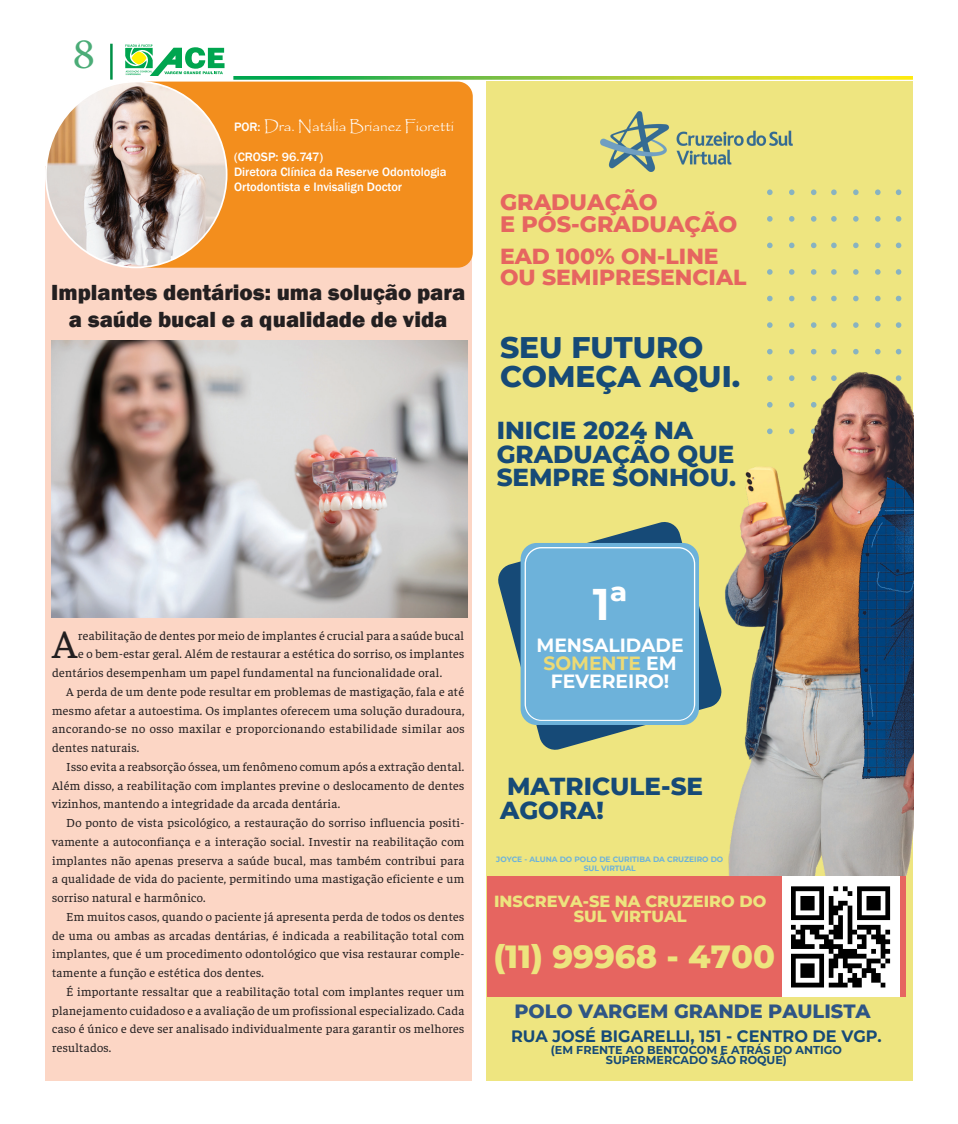
<style>
.page{position:relative;width:958px;height:1124px;background:#fff}
.page>*{position:absolute;margin:0;border:0;box-sizing:border-box;transform-origin:0 0}
.t1{font:700 44.25px "Montserrat";color:#fff}
.t2{font:43.75px "Minion Pro";color:#4bac77;scale:1.09 1}
.texto_novo{font:41.38px "Faustina";color:#231f20}
.t3{font:800 32.75px "Montserrat";color:#ede47e}
.t4{font:800 30.38px/29.1px "Montserrat";color:#164a77}
.t5{font:800 25.12px/23.5px "Montserrat";color:#164a77}
.t6{font:800 22.75px/21.6px "Montserrat";color:#e66560}
.TÍTULO{font:800 22.5px/27px "Franklin Gothic";color:#231f20;text-align:center}
.t7{font:800 22.25px/20.8px "Montserrat";color:#e66560}
.t8{font:800 19.62px "Montserrat";color:#2f5585}
.t9{font:700 19.12px/17.9px "Montserrat";color:#fff;text-align:center}
.t10{font:800 16.5px/15px "Montserrat";color:#ede47e;text-align:center}
.t11{font:700 16.5px "Montserrat";color:#164a77}
.Legenda{font:15px "Papyrus";color:#fff}
.texto_novo-2{font:12.5px/18.8px "Faustina";letter-spacing:.02em;color:#231f20;text-align:justify}
.Legenda-2{font:500 12.5px "Franklin Gothic";color:#fff}
.t12{font:700 11.5px/10.4px "Montserrat";color:#164a77;text-align:center}
.t13{font:700 7.62px/8.4px "Montserrat";color:#6db2da;text-align:center}
.s1{font-family:"Franklin Gothic";font-weight:500;font-size:12.5px}
.s2{color:#ecda75}
</style>
<div class="page">
<hr style="left:110px;top:44px;width:3px;height:36px;background:#009046">
<svg style="left:125px;top:44px;width:99px;height:32px"></svg>
<svg style="left:233px;top:76px;width:679px;height:4px"></svg>
<div style="left:45px;top:167px;width:426px;height:914px;background:#fcd6c5"></div>
<div style="left:145px;top:82px;width:327px;height:186px;background:#f38e1d"></div>
<img style="left:46px;top:81px;width:180px;height:186px">
<div style="left:486px;top:81px;width:427px;height:1000px;background:#eee580"></div>
<img style="left:600px;top:112px;width:192px;height:59px">
<svg style="left:875px;top:189px;width:5px;height:6px"></svg>
<svg style="left:875px;top:216px;width:5px;height:6px"></svg>
<svg style="left:875px;top:242px;width:5px;height:6px"></svg>
<svg style="left:853px;top:189px;width:5px;height:6px"></svg>
<svg style="left:853px;top:216px;width:5px;height:6px"></svg>
<svg style="left:853px;top:242px;width:5px;height:6px"></svg>
<svg style="left:831px;top:189px;width:5px;height:6px"></svg>
<svg style="left:831px;top:216px;width:5px;height:6px"></svg>
<svg style="left:831px;top:242px;width:5px;height:6px"></svg>
<svg style="left:895px;top:189px;width:6px;height:6px"></svg>
<svg style="left:895px;top:216px;width:6px;height:6px"></svg>
<svg style="left:895px;top:242px;width:6px;height:6px"></svg>
<svg style="left:811px;top:189px;width:5px;height:6px"></svg>
<svg style="left:811px;top:216px;width:5px;height:6px"></svg>
<svg style="left:811px;top:242px;width:5px;height:6px"></svg>
<svg style="left:789px;top:189px;width:5px;height:6px"></svg>
<svg style="left:789px;top:216px;width:5px;height:6px"></svg>
<svg style="left:789px;top:242px;width:5px;height:6px"></svg>
<svg style="left:767px;top:189px;width:5px;height:6px"></svg>
<svg style="left:767px;top:216px;width:5px;height:6px"></svg>
<svg style="left:767px;top:242px;width:5px;height:6px"></svg>
<img style="left:725px;top:269px;width:188px;height:611px">
<div style="left:487px;top:876px;width:418px;height:121px;background:#e66560"></div>
<svg style="left:498px;top:522px;width:224px;height:228px"></svg>
<div style="left:520px;top:543px;width:179px;height:182px;background:#6db2da;border-radius:16px"></div>
<svg style="left:524px;top:547px;width:171px;height:174px"></svg>
<div style="left:781px;top:876px;width:118px;height:121px;background:#fff"></div>
<div style="left:790px;top:886px;width:33px;height:5px;background:#000"></div>
<hr style="left:800px;top:896px;width:14px;height:4px;background:#000">
<div style="left:800px;top:900px;width:14px;height:5px;background:#000"></div>
<div style="left:800px;top:905px;width:14px;height:5px;background:#000"></div>
<svg style="left:791px;top:891px;width:4px;height:24px"></svg>
<div style="left:790px;top:915px;width:33px;height:5px;background:#000"></div>
<hr style="left:800px;top:925px;width:23px;height:4px;background:#000">
<div style="left:809px;top:929px;width:10px;height:5px;background:#000"></div>
<svg style="left:791px;top:925px;width:14px;height:14px"></svg>
<div style="left:814px;top:934px;width:14px;height:5px;background:#000"></div>
<div style="left:790px;top:939px;width:15px;height:5px;background:#000"></div>
<div style="left:790px;top:944px;width:24px;height:5px;background:#000"></div>
<div style="left:790px;top:953px;width:33px;height:5px;background:#000"></div>
<div style="left:800px;top:963px;width:14px;height:5px;background:#000"></div>
<div style="left:800px;top:968px;width:14px;height:5px;background:#000"></div>
<hr style="left:800px;top:973px;width:14px;height:4px;background:#000">
<svg style="left:791px;top:958px;width:4px;height:24px"></svg>
<div style="left:790px;top:982px;width:33px;height:5px;background:#000"></div>
<svg style="left:819px;top:886px;width:71px;height:101px"></svg>
<img style="left:51px;top:340px;width:416px;height:277px">
<h2 class="t2" style="left:72px;top:25px;width:22px">8</h2>
<p class="Legenda" style="left:234px;top:117px;width:221px"><span class="s1">POR:</span> Dra. Natália Brianez Fioretti</p>
<p class="Legenda-2" style="left:234px;top:149px;width:91px">(CROSP: 96.747)</p>
<p class="Legenda-2" style="left:234px;top:164px;width:214px">Diretora Clínica da Reserve Odontologia</p>
<p class="Legenda-2" style="left:234px;top:179px;width:169px">Ortodontista e Invisalign Doctor</p>
<p class="TÍTULO" style="left:51px;top:279px;width:415px">Implantes dentários: uma solução para a saúde bucal e a qualidade de vida</p>
<p class="t6" style="left:500px;top:190px;width:239px">GRADUAÇÃO<br>E PÓS-GRADUAÇÃO</p>
<p class="t7" style="left:500px;top:245px;width:248px">EAD 100% ON-LINE<br>OU SEMIPRESENCIAL</p>
<p class="t4" style="left:500px;top:331px;width:242px">SEU FUTURO<br>COMEÇA AQUI.</p>
<p class="t5" style="left:496px;top:417px;width:241px">INICIE 2024 NA<br>GRADUAÇÃO QUE<br>SEMPRE SONHOU.</p>
<p class="texto_novo" style="left:52px;top:616px;width:27px">A</p>
<p class="texto_novo-2" style="left:78px;top:625px;width:387px">reabilitação de dentes por meio de implantes é crucial para a saúde bucal</p>
<p class="texto_novo-2" style="left:78px;top:644px;width:388px">e o bem-estar geral. Além de restaurar a estética do sorriso, os implantes</p>
<p class="texto_novo-2" style="left:52px;top:662px;width:391px">dentários desempenham um papel fundamental na funcionalidade oral.</p>
<p class="texto_novo-2" style="left:52px;top:681px;width:414px;text-indent:14px">A perda de um dente pode resultar em problemas de mastigação, fala e até mesmo afetar a autoestima. Os implantes oferecem uma solução duradoura, ancorando-se no osso maxilar e proporcionando estabilidade similar aos dentes naturais.</p>
<p class="texto_novo-2" style="left:52px;top:756px;width:413px;text-indent:14px">Isso evita a reabsorção óssea, um fenômeno comum após a extração dental.<br>Além disso, a reabilitação com implantes previne o deslocamento de dentes vizinhos, mantendo a integridade da arcada dentária.</p>
<p class="texto_novo-2" style="left:52px;top:812px;width:414px;text-indent:14px">Do ponto de vista psicológico, a restauração do sorriso influencia positi&shy;vamente a autoconfiança e a interação social. Investir na reabilitação com implantes não apenas preserva a saúde bucal, mas também contribui para a qualidade de vida do paciente, permitindo uma mastigação eficiente e um sorriso natural e harmônico.</p>
<p class="texto_novo-2" style="left:52px;top:906px;width:414px;text-indent:14px">Em muitos casos, quando o paciente já apresenta perda de todos os dentes de uma ou ambas as arcadas dentárias, é indicada a reabilitação total com implantes, que é um procedimento odontológico que visa restaurar comple&shy;tamente a função e estética dos dentes.</p>
<p class="texto_novo-2" style="left:52px;top:981px;width:414px;text-indent:14px">É importante ressaltar que a reabilitação total com implantes requer um planejamento cuidadoso e a avaliação de um profissional especializado. Cada caso é único e deve ser analisado individualmente para garantir os melhores resultados.</p>
<p class="t1" style="left:592px;top:573px;width:36px">1ª</p>
<p class="t9" style="left:536px;top:636px;width:149px">MENSALIDADE<br><span class="s2">SOMENTE</span> EM<br>FEVEREIRO!</p>
<p class="t5" style="left:500px;top:773px;width:204px">MATRICULE-SE<br>AGORA!</p>
<p class="t13" style="left:496px;top:855px;width:228px">JOYCE - ALUNA DO POLO DE CURITIBA DA CRUZEIRO DO<br>SUL VIRTUAL</p>
<p class="t10" style="left:494px;top:893px;width:274px">INSCREVA-SE NA CRUZEIRO DO<br>SUL VIRTUAL</p>
<p class="t3" style="left:493px;top:932px;width:283px">(11) 99968 - 4700</p>
<p class="t8" style="left:514px;top:997px;width:358px">POLO VARGEM GRANDE PAULISTA</p>
<p class="t11" style="left:511px;top:1024px;width:372px">RUA JOSÉ BIGARELLI, 151 - CENTRO DE VGP.</p>
<p class="t12" style="left:551px;top:1043px;width:292px">(EM FRENTE AO BENTOCOM E ATRÁS DO ANTIGO<br>SUPERMERCADO SÃO ROQUE)</p>
</div>
